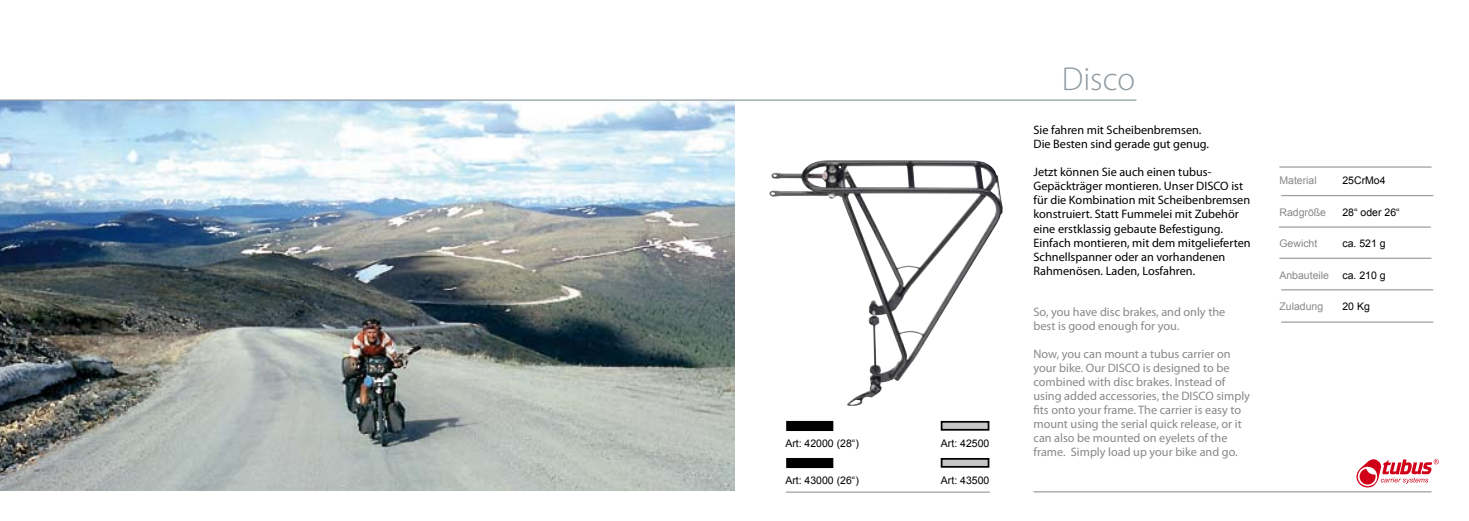
<style>
.page{position:relative;width:1469px;height:521px;background:#fff}
.page>*{position:absolute;margin:0;border:0;box-sizing:border-box;transform-origin:0 0}
.t1{font:300 33.25px "Myriad Pro";color:#909ba1}
.t2{font:12.25px/14px "Myriad Pro";color:#000}
.t3{font:12.25px/14px "Myriad Pro";color:#878889}
.t4{font:10.5px "Arial";color:#000}
.t5{font:10.5px "Arial";color:#878889}
.s1{color:#fff}
</style>
<div class="page">
<img style="left:0;top:101px;width:734px;height:389px">
<hr style="left:786px;top:491px;width:203px;height:2px;background:#9c9d9f">
<hr style="left:1033px;top:491px;width:398px;height:1px;background:#9c9d9f">
<hr style="left:1279px;top:166px;width:152px;height:2px;background:#9c9d9f">
<hr style="left:1281px;top:195px;width:152px;height:1px;background:#9c9d9f">
<hr style="left:1278px;top:226px;width:152px;height:2px;background:#9c9d9f">
<hr style="left:1279px;top:258px;width:152px;height:1px;background:#9c9d9f">
<hr style="left:1281px;top:289px;width:152px;height:1px;background:#9c9d9f">
<div style="left:787px;top:459px;width:45px;height:8px;background:#000"></div>
<div style="left:786px;top:458px;width:47px;height:10px;border:2px solid #000"></div>
<div style="left:941px;top:459px;width:47px;height:8px;background:#c5c6c8"></div>
<div style="left:940px;top:458px;width:49px;height:10px;border:2px solid #000"></div>
<hr style="left:1281px;top:321px;width:152px;height:2px;background:#9c9d9f">
<svg style="left:1356px;top:459px;width:82px;height:29px"></svg>
<img style="left:769px;top:160px;width:233px;height:246px">
<div style="left:787px;top:422px;width:45px;height:8px;background:#000"></div>
<div style="left:786px;top:421px;width:47px;height:10px;border:2px solid #000"></div>
<div style="left:941px;top:422px;width:47px;height:8px;background:#c5c6c8"></div>
<div style="left:940px;top:421px;width:49px;height:10px;border:2px solid #000"></div>
<hr style="left:0;top:99px;width:1136px;height:2px;background:#909ba1">
<p class="t4" style="left:785px;top:436px;width:75px">Art: 42000 (28“)</p>
<p class="t4" style="left:941px;top:436px;width:50px">Art: 42500</p>
<p class="t4" style="left:785px;top:473px;width:75px">Art: 43000 (26“)</p>
<p class="t4" style="left:941px;top:473px;width:50px">Art: 43500</p>
<h1 class="t1" style="left:1061px;top:59px;width:75px">Disco</h1>
<p class="t2" style="left:1033px;top:123px;width:177px">Sie fahren mit Scheibenbremsen.<br>Die Besten sind gerade gut genug.</p>
<p class="t2" style="left:1033px;top:165px;width:219px">Jetzt können Sie auch einen tubus-Gepäckträger montieren. Unser DISCO ist für die Kombination mit Scheibenbremsen konstruiert. Statt Fummelei mit Zubehör eine erstklassig gebaute Befestigung.<br>Einfach montieren, mit dem mitgelieferten Schnellspanner oder an vorhandenen Rahmenösen. Laden, Losfahren.</p>
<p class="t5" style="left:1279px;top:174px;width:39px">Material</p>
<p class="t4" style="left:1342px;top:174px;width:45px">25CrMo4</p>
<p class="t5" style="left:1279px;top:205px;width:48px">Radgröße</p>
<p class="t4" style="left:1342px;top:205px;width:59px">28“ oder 26“</p>
<p class="t5" style="left:1279px;top:237px;width:39px">Gewicht</p>
<p class="t4" style="left:1342px;top:237px;width:45px">ca. 521 g</p>
<p class="t5" style="left:1279px;top:268px;width:51px">Anbauteile</p>
<p class="t4" style="left:1342px;top:268px;width:45px">ca. 210 g</p>
<p class="t5" style="left:1279px;top:300px;width:51px">Zuladung <span class="s1">/</span></p>
<p class="t4" style="left:1342px;top:300px;width:29px">20 Kg</p>
<p class="t3" style="left:1033px;top:304px;width:193px">So, you have disc brakes, and only the best is good enough for you.</p>
<p class="t3" style="left:1033px;top:346px;width:218px">Now, you can mount a tubus carrier on your bike. Our DISCO is designed to be combined with disc brakes. Instead of using added accessories, the DISCO simply fits onto your frame. The carrier is easy to mount using the serial quick release, or it can also be mounted on eyelets of the frame. Simply load up your bike and go.</p>
</div>
